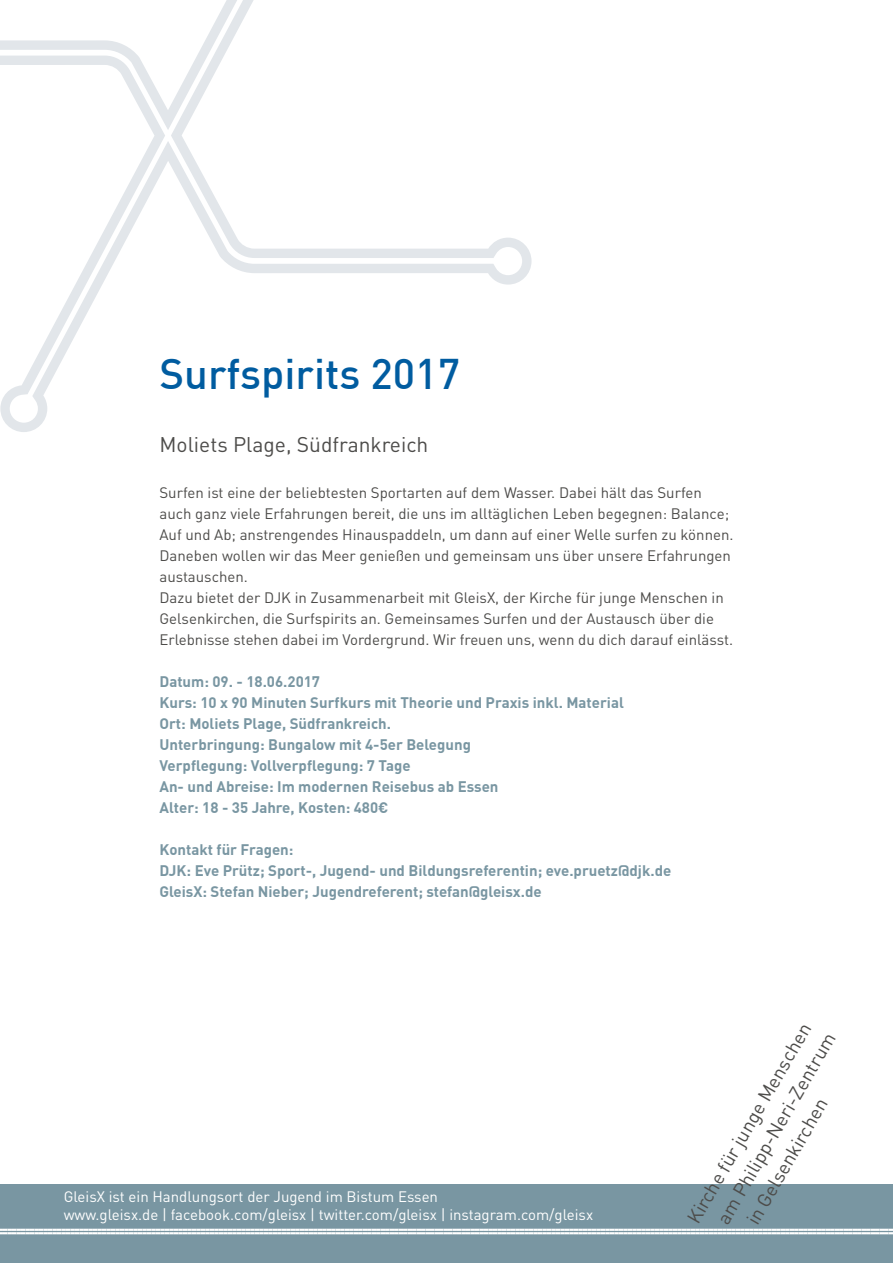
<style>
.page{position:relative;width:893px;height:1263px;background:#fff}
.page>*{position:absolute;margin:0;border:0;box-sizing:border-box;transform-origin:0 0}
.t1{font:500 42px "DIN Pro";color:#005ca0}
.t2{font:21px "DIN Pro";color:#4d4c4a}
.t3{font:19.05px "DIN Pro";color:#4d4c4a}
.t4{font:15px/21px "DIN Pro";color:#4d4c4a}
.t5{font:700 15px/21px "DIN Pro";color:#7996a2}
.t6{font:15px/18px "DIN Pro";color:#fff}
</style>
<div class="page">
<svg style="left:0;top:0;width:531px;height:432px"></svg>
<div style="left:0;top:1184px;width:893px;height:79px;background:#7996a2"></div>
<svg style="left:0;top:1229px;width:893px;height:5px"></svg>
<h1 class="t1" style="left:159px;top:347px;width:302px">Surfspirits 2017</h1>
<h2 class="t2" style="left:159px;top:430px;width:270px">Moliets Plage, Südfrankreich</h2>
<p class="t4" style="left:159px;top:481px;width:576px">Surfen ist eine der beliebtesten Sportarten auf dem Wasser. Dabei hält das Surfen auch ganz viele Erfahrungen bereit, die uns im alltäglichen Leben begegnen: Balance; Auf und Ab; anstrengendes Hinauspaddeln, um dann auf einer Welle surfen zu können.<br>Daneben wollen wir das Meer genießen und gemeinsam uns über unsere Erfahrungen austauschen.<br>Dazu bietet der DJK in Zusammenarbeit mit GleisX, der Kirche für junge Menschen in Gelsenkirchen, die Surfspirits an. Gemeinsames Surfen und der Austausch über die Erlebnisse stehen dabei im Vordergrund. Wir freuen uns, wenn du dich darauf einlässt.</p>
<p class="t5" style="left:159px;top:670px;width:466px">Datum: 09. - 18.06.2017<br>Kurs: 10 x 90 Minuten Surfkurs mit Theorie und Praxis inkl. Material Ort: Moliets Plage, Südfrankreich.<br>Unterbringung: Bungalow mit 4-5er Belegung<br>Verpflegung: Vollverpflegung: 7 Tage<br>An- und Abreise: Im modernen Reisebus ab Essen<br>Alter: 18 - 35 Jahre, Kosten: 480€</p>
<p class="t5" style="left:159px;top:838px;width:513px">Kontakt für Fragen:<br>DJK: Eve Prütz; Sport-, Jugend- und Bildungsreferentin; eve.pruetz@djk.de<br>GleisX: Stefan Nieber; Jugendreferent; stefan@gleisx.de</p>
<p class="t6" style="left:64px;top:1187px;width:531px">GleisX ist ein Handlungsort der Jugend im Bistum Essen<br>www.gleisx.de | facebook.com/gleisx | twitter.com/gleisx | instagram.com/gleisx</p>
<p class="t3" style="left:681px;top:1215px;width:229px;rotate:-60deg">Kirche für junge Menschen</p>
<p class="t3" style="left:711px;top:1216px;width:219px;rotate:-60deg">am Philipp-Neri-Zentrum</p>
<p class="t3" style="left:740px;top:1216px;width:144px;rotate:-60deg">in Gelsenkirchen</p>
</div>
